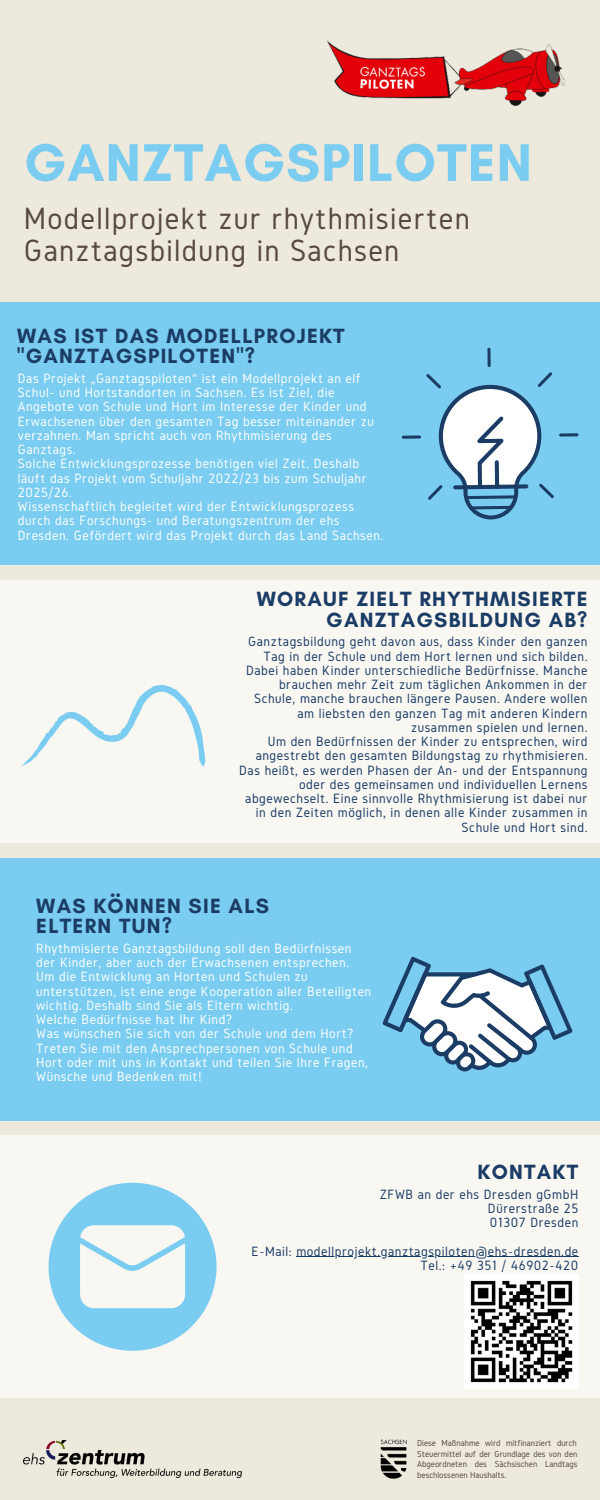
<style>
.page{position:relative;width:600px;height:1500px;background:#ede9dc}
.page>*{position:absolute;margin:0;border:0;box-sizing:border-box;transform-origin:0 0}
.t1{font:700 54px "Glacial Indifference";letter-spacing:.02em;color:#7acdf1}
.t2{font:32px/32.2px "Gidole";letter-spacing:.04em;color:#574940}
.t3{font:700 21px/20.2px "Glacial Indifference";letter-spacing:.06em;color:#1b3c65}
.t4{font:14px/14.2px "Gidole";letter-spacing:.04em;color:#fff}
.t5{font:14px/14.2px "Gidole";letter-spacing:.04em;color:#1b3c65;text-align:right}
.t6{font:9.1px/10.5px "Gidole";color:#574940;text-align:justify}
</style>
<div class="page">
<div style="left:0;top:302px;width:600px;height:263px;background:#7acdf1"></div>
<div style="left:0;top:580px;width:600px;height:263px;background:#f8f7f2"></div>
<div style="left:0;top:858px;width:600px;height:263px;background:#7acdf1"></div>
<div style="left:0;top:1136px;width:600px;height:262px;background:#f8f7f2"></div>
<svg style="left:383px;top:957px;width:189px;height:114px"></svg>
<img style="left:24px;top:1440px;width:217px;height:38px">
<img style="left:327px;top:40px;width:238px;height:66px">
<img style="left:380px;top:1439px;width:27px;height:40px">
<svg style="left:559px;top:433px;width:19px;height:4px"></svg>
<svg style="left:402px;top:435px;width:19px;height:4px"></svg>
<svg style="left:487px;top:348px;width:4px;height:19px"></svg>
<svg style="left:426px;top:372px;width:128px;height:147px"></svg>
<svg style="left:49px;top:1183px;width:168px;height:168px"></svg>
<svg style="left:21px;top:685px;width:185px;height:82px"></svg>
<svg style="left:59px;top:712px;width:7px;height:6px"></svg>
<svg style="left:25px;top:759px;width:9px;height:6px"></svg>
<img style="left:464px;top:1274px;width:114px;height:114px">
<hr style="left:296px;top:1256px;width:283px;height:1px;background:#1b3c65">
<h1 class="t1" style="left:24px;top:130px;width:510px">GANZTAGSPILOTEN</h1>
<h2 class="t2" style="left:24px;top:201px;width:447px">Modellprojekt zur rhythmisierten<br>Ganztagsbildung in Sachsen</h2>
<h3 class="t3" style="left:17px;top:325px;width:329px">WAS IST DAS MODELLPROJEKT "GANZTAGSPILOTEN"?</h3>
<p class="t4" style="left:18px;top:371px;width:367px">Das Projekt „Ganztagspiloten“ ist ein Modellprojekt an elf Schul- und Hortstandorten in Sachsen. Es ist Ziel, die Angebote von Schule und Hort im Interesse der Kinder und Erwachsenen über den gesamten Tag besser miteinander zu verzahnen. Man spricht auch von Rhythmisierung des Ganztags.<br>Solche Entwicklungsprozesse benötigen viel Zeit. Deshalb läuft das Projekt vom Schuljahr 2022/23 bis zum Schuljahr 2025/26.<br>Wissenschaftlich begleitet wird der Entwicklungsprozess durch das Forschungs- und Beratungszentrum der ehs Dresden. Gefördert wird das Projekt durch das Land Sachsen.</p>
<h3 class="t3" style="left:257px;top:589px;width:332px;text-align:right">WORAUF ZIELT RHYTHMISIERTE<br>GANZTAGSBILDUNG AB?</h3>
<p class="t5" style="left:239px;top:635px;width:350px">Ganztagsbildung geht davon aus, dass Kinder den ganzen Tag in der Schule und dem Hort lernen und sich bilden.<br>Dabei haben Kinder unterschiedliche Bedürfnisse. Manche brauchen mehr Zeit zum täglichen Ankommen in der Schule, manche brauchen längere Pausen. Andere wollen am liebsten den ganzen Tag mit anderen Kindern zusammen spielen und lernen.<br>Um den Bedürfnissen der Kinder zu entsprechen, wird angestrebt den gesamten Bildungstag zu rhythmisieren.<br>Das heißt, es werden Phasen der An- und der Entspannung oder des gemeinsamen und individuellen Lernens abgewechselt. Eine sinnvolle Rhythmisierung ist dabei nur in den Zeiten möglich, in denen alle Kinder zusammen in Schule und Hort sind.</p>
<h3 class="t3" style="left:36px;top:895px;width:234px">WAS KÖNNEN SIE ALS<br>ELTERN TUN?</h3>
<p class="t4" style="left:36px;top:941px;width:336px">Rhythmisierte Ganztagsbildung soll den Bedürfnissen der Kinder, aber auch der Erwachsenen entsprechen.<br>Um die Entwicklung an Horten und Schulen zu unterstützen, ist eine enge Kooperation aller Beteiligten wichtig. Deshalb sind Sie als Eltern wichtig.<br>Welche Bedürfnisse hat Ihr Kind?<br>Was wünschen Sie sich von der Schule und dem Hort?<br>Treten Sie mit den Ansprechpersonen von Schule und Hort oder mit uns in Kontakt und teilen Sie Ihre Fragen, Wünsche und Bedenken mit!</p>
<h3 class="t3" style="left:477px;top:1161px;width:102px">KONTAKT</h3>
<p class="t5" style="left:488px;top:1187px;width:92px;text-align:justify;text-indent:-108px">ZFWB an der ehs Dresden gGmbH Dürerstraße 25<br>01307 Dresden</p>
<p class="t5" style="left:252px;top:1244px;width:328px">E-Mail: modellprojekt.ganztagspiloten@ehs-dresden.de<br>Tel.: +49 351 / 46902-420</p>
<p class="t6" style="left:417px;top:1438px;width:162px">Diese Maßnahme wird mitfinanziert durch Steuermittel auf der Grundlage des von den Abgeordneten des Sächsischen Landtags beschlossenen Haushalts.</p>
</div>
